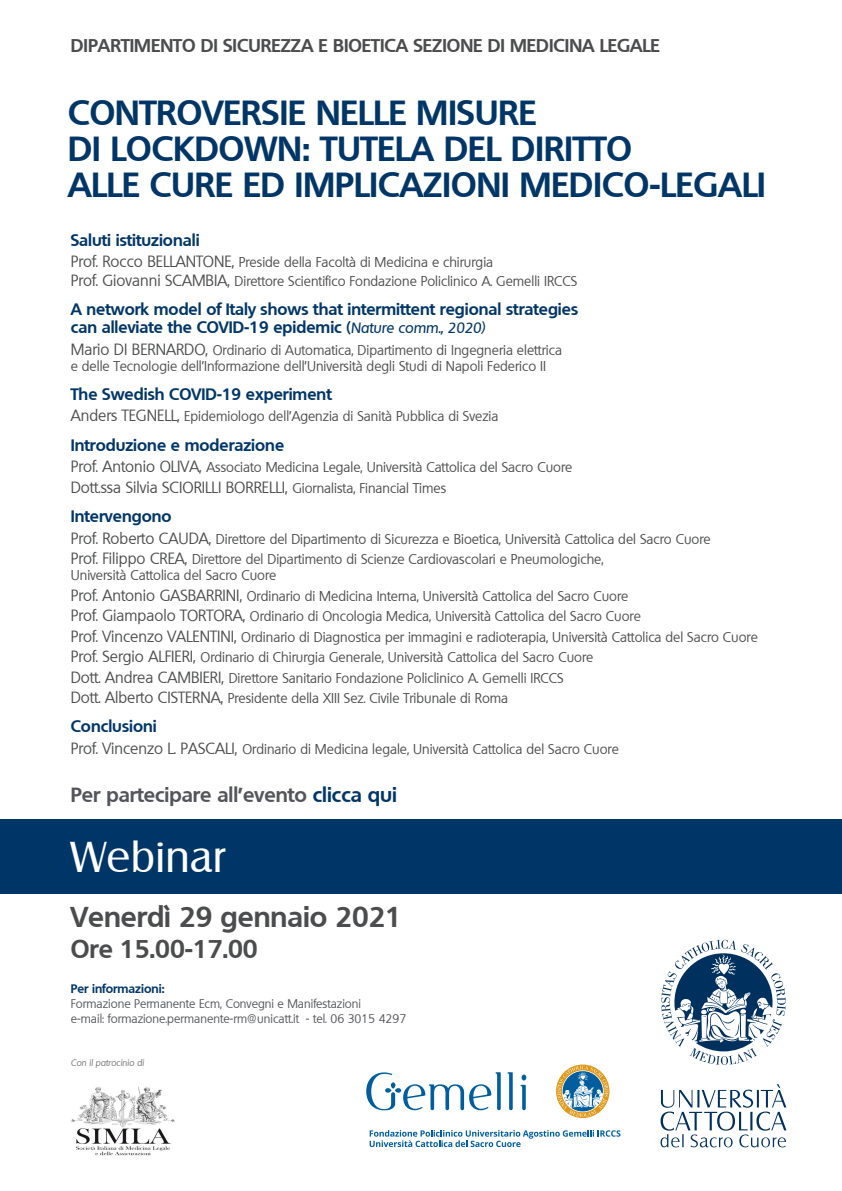
<style>
.page{position:relative;width:842px;height:1191px;background:#fff}
.page>*{position:absolute;margin:0;border:0;box-sizing:border-box;transform-origin:0 0}
.t1{font:42px "Salzburg";letter-spacing:.01em;color:#fff}
.t2{font:700 34px "Quebec";letter-spacing:.005em;color:#003667}
.t3{font:700 28px "Quebec";color:#4b4c4d}
.t4{font:700 25px "Quebec";color:#4b4c4d}
.Titolo_3{font:700 20px "Quebec";color:#54555a}
.t5{font:700 18px "Quebec";color:#4b4c4d}
.t6{font:700 16.1px "Quebec";color:#003667}
.t7{font:15.5px "Quebec";color:#4b4c4d}
.t8{font:13.6px "Quebec";color:#4b4c4d}
.Titolo_3-2{font:12px "Quebec";color:#54555a}
.Titolo_3-3{font:700 12px "Quebec";color:#003667}
.Titolo_3-4{font:italic 9px "Quebec";color:#717074}
.s1{font-size:15.5px}
.s2{font-size:14.5px}
.s3{font-weight:500;font-style:italic;font-size:14.5px}
.s4{font-size:13.6px}
.s5{font-size:15.3px}
.s6{color:#003667}
</style>
<div class="page">
<div style="left:0;top:819px;width:842px;height:75px;background:#003667"></div>
<svg style="left:661px;top:939px;width:125px;height:126px"></svg>
<svg style="left:660px;top:1084px;width:126px;height:63px"></svg>
<svg style="left:556px;top:1064px;width:53px;height:54px"></svg>
<svg style="left:507px;top:1072px;width:6px;height:38px"></svg>
<svg style="left:366px;top:1072px;width:135px;height:38px"></svg>
<svg style="left:521px;top:1074px;width:5px;height:36px"></svg>
<svg style="left:370px;top:1130px;width:250px;height:17px"></svg>
<img style="left:71px;top:1086px;width:104px;height:69px">
<p class="t5" style="left:71px;top:34px;width:590px">DIPARTIMENTO DI SICUREZZA E BIOETICA SEZIONE DI MEDICINA LEGALE</p>
<p class="t2" style="left:68px;top:91px;width:470px">CONTROVERSIE NELLE MISURE</p>
<p class="t2" style="left:68px;top:127px;width:565px">DI LOCKDOWN: TUTELA DEL DIRITTO</p>
<p class="t2" style="left:68px;top:162px;width:699px">ALLE CURE ED IMPLICAZIONI MEDICO-LEGALI</p>
<p class="t6" style="left:71px;top:229px;width:130px">Saluti istituzionali</p>
<p class="t8" style="left:71px;top:254px;width:424px"><span class="s1">Prof. Rocco BELLANTONE,</span> Preside della Facoltà di Medicina e chirurgia</p>
<p class="t8" style="left:71px;top:272px;width:508px"><span class="s1">Prof. Giovanni SCAMBIA,</span> Direttore Scientifico Fondazione Policlinico A. Gemelli IRCCS</p>
<p class="t6" style="left:71px;top:298px;width:509px">A network model of Italy shows that intermittent regional strategies</p>
<p class="t6" style="left:71px;top:317px;width:416px">can alleviate the COVID-19 epidemic <span class="s2">(</span><span class="s3">Nature comm., 2020)</span></p>
<p class="t8" style="left:71px;top:341px;width:493px"><span class="s1">Mario DI BERNARDO,</span> Ordinario di Automatica, Dipartimento di Ingegneria elettrica</p>
<p class="t8" style="left:71px;top:357px;width:477px">e delle Tecnologie dell’Informazione dell’Università degli Studi di Napoli Federico II</p>
<p class="t6" style="left:71px;top:384px;width:262px">The Swedish COVID-19 experiment</p>
<p class="t8" style="left:71px;top:408px;width:429px"><span class="s1">Anders TEGNELL,</span> Epidemiologo dell’Agenzia di Sanità Pubblica di Svezia</p>
<p class="t6" style="left:71px;top:434px;width:215px">Introduzione e moderazione</p>
<p class="t8" style="left:71px;top:458px;width:503px"><span class="s1">Prof. Antonio OLIVA,</span> Associato Medicina Legale, Università Cattolica del Sacro Cuore</p>
<p class="t7" style="left:71px;top:478px;width:377px">Dott.ssa Silvia SCIORILLI BORRELLI, <span class="s4">Giornalista, Financial Times</span></p>
<p class="t6" style="left:71px;top:506px;width:102px">Intervengono</p>
<p class="t8" style="left:71px;top:530px;width:641px"><span class="s1">Prof. Roberto CAUDA</span><span class="s5">,</span> Direttore del Dipartimento di Sicurezza e Bioetica, Università Cattolica del Sacro Cuore</p>
<p class="t8" style="left:71px;top:550px;width:534px"><span class="s1">Prof. Filippo CREA</span><span class="s5">,</span> Direttore del Dipartimento di Scienze Cardiovascolari e Pneumologiche,</p>
<p class="t8" style="left:71px;top:566px;width:207px">Università Cattolica del Sacro Cuore</p>
<p class="t8" style="left:71px;top:587px;width:559px"><span class="s1">Prof. Antonio GASBARRINI</span><span class="s5">,</span> Ordinario di Medicina Interna, Università Cattolica del Sacro Cuore</p>
<p class="t8" style="left:71px;top:607px;width:572px"><span class="s1">Prof. Giampaolo TORTORA,</span> Ordinario di Oncologia Medica, Università Cattolica del Sacro Cuore</p>
<p class="t8" style="left:71px;top:628px;width:689px"><span class="s1">Prof. Vincenzo VALENTINI,</span> Ordinario di Diagnostica per immagini e radioterapia, Università Cattolica del Sacro Cuore</p>
<p class="t8" style="left:71px;top:648px;width:524px"><span class="s1">Prof. Sergio ALFIERI,</span> Ordinario di Chirurgia Generale, Università Cattolica del Sacro Cuore</p>
<p class="t8" style="left:71px;top:669px;width:494px"><span class="s1">Dott. Andrea CAMBIERI,</span> Direttore Sanitario Fondazione Policlinico A. Gemelli IRCCS</p>
<p class="t8" style="left:71px;top:689px;width:439px"><span class="s1">Dott. Alberto CISTERNA,</span> Presidente della XIII Sez. Civile Tribunale di Roma</p>
<p class="t6" style="left:71px;top:716px;width:88px">Conclusioni</p>
<p class="t8" style="left:71px;top:740px;width:550px"><span class="s1">Prof. Vincenzo L. PASCALI,</span> Ordinario di Medicina legale, Università Cattolica del Sacro Cuore</p>
<p class="Titolo_3" style="left:71px;top:781px;width:328px">Per partecipare all’evento <span class="s6">clicca qui</span></p>
<p class="t1" style="left:71px;top:832px;width:156px">Webinar</p>
<p class="t3" style="left:71px;top:898px;width:333px">Venerdì 29 gennaio 2021</p>
<p class="t4" style="left:71px;top:932px;width:188px">Ore 15.00-17.00</p>
<p class="Titolo_3-3" style="left:71px;top:980px;width:95px">Per informazioni:</p>
<p class="Titolo_3-2" style="left:71px;top:995px;width:292px">Formazione Permanente Ecm, Convegni e Manifestazioni</p>
<p class="Titolo_3-2" style="left:71px;top:1010px;width:337px">e-mail: formazione.permanente-rm@unicatt.it - tel. 06 3015 4297</p>
<p class="Titolo_3-4" style="left:71px;top:1056px;width:75px">Con il patrocinio di</p>
</div>
